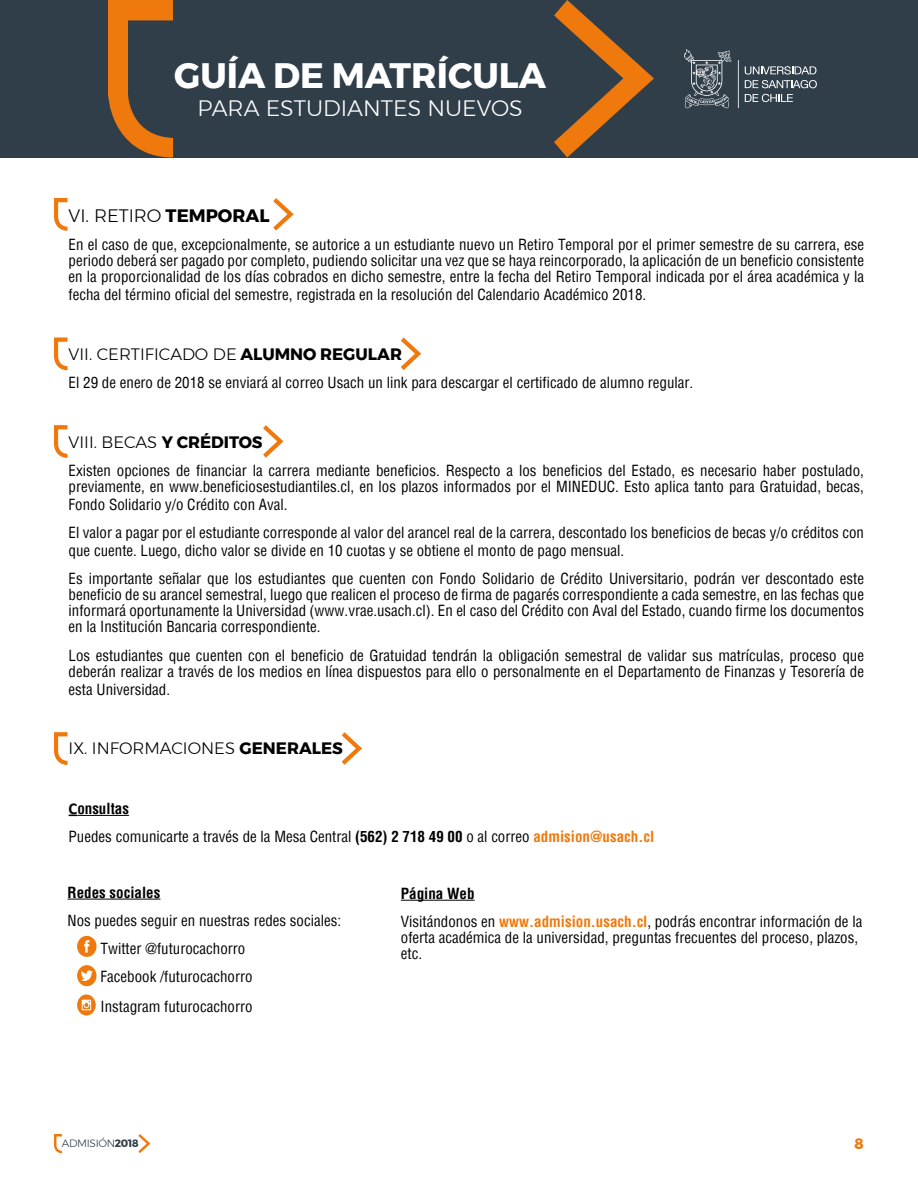
<style>
.page{position:relative;width:918px;height:1188px;background:#fff}
.page>*{position:absolute;margin:0;border:0;box-sizing:border-box;transform-origin:0 0}
.t1{font:700 35.25px "Montserrat";color:#fff}
.t2{font:300 22.35px "Montserrat";color:#fff}
.t3{font:300 18px "Montserrat";color:#000}
.t4{font:300 16.5px "Montserrat";color:#000}
.t5{font:condensed 15px/16.2px "Helvetica";color:#000}
.t6{font:700 condensed 15px "Helvetica";color:#000}
.t7{font:700 15px "Montserrat";color:#ef790c}
.t8{font:300 10.65px "Montserrat";letter-spacing:-.03em;color:#303e49}
.s1{font-weight:700}
.s2{font-family:"Calibri";font-weight:700;font-stretch:normal;font-size:16.5px}
.s3{font-weight:700;color:#ef790c}
</style>
<div class="page">
<svg style="left:54px;top:1134px;width:8px;height:19px"></svg>
<svg style="left:138px;top:1134px;width:12px;height:19px"></svg>
<div style="left:0;top:0;width:918px;height:158px;background:#303e49"></div>
<svg style="left:108px;top:0;width:65px;height:158px"></svg>
<svg style="left:554px;top:0;width:100px;height:158px"></svg>
<svg style="left:745px;top:66px;width:72px;height:22px"></svg>
<svg style="left:745px;top:94px;width:48px;height:8px"></svg>
<hr style="left:738px;top:60px;width:1px;height:48px;background:#fff">
<svg style="left:684px;top:49px;width:47px;height:59px"></svg>
<hr style="left:77px;top:815px;width:52px;height:1px;background:#000">
<svg style="left:54px;top:198px;width:14px;height:33px"></svg>
<svg style="left:273px;top:198px;width:21px;height:33px"></svg>
<svg style="left:54px;top:338px;width:14px;height:32px"></svg>
<svg style="left:401px;top:338px;width:20px;height:32px"></svg>
<svg style="left:54px;top:425px;width:14px;height:33px"></svg>
<svg style="left:263px;top:425px;width:21px;height:33px"></svg>
<svg style="left:54px;top:732px;width:14px;height:33px"></svg>
<svg style="left:342px;top:732px;width:20px;height:33px"></svg>
<hr style="left:68px;top:899px;width:92px;height:1px;background:#000">
<hr style="left:401px;top:900px;width:74px;height:1px;background:#000">
<div style="left:77px;top:936px;width:20px;height:21px;background:#ef790c;border-radius:50%"></div>
<svg style="left:84px;top:940px;width:5px;height:13px"></svg>
<div style="left:77px;top:965px;width:20px;height:21px;background:#ef790c;border-radius:50%"></div>
<svg style="left:81px;top:970px;width:12px;height:11px"></svg>
<svg style="left:77px;top:994px;width:19px;height:21px"></svg>
<svg style="left:82px;top:1000px;width:9px;height:10px"></svg>
<h1 class="t1" style="left:174px;top:47px;width:374px">GUÍA DE MATRÍCULA</h1>
<h2 class="t2" style="left:198px;top:91px;width:327px">PARA ESTUDIANTES NUEVOS</h2>
<p class="t3" style="left:69px;top:202px;width:202px">VI. RETIRO <span class="s1">TEMPORAL</span></p>
<p class="t5" style="left:69px;top:236px;width:797px;text-align:justify">En el caso de que, excepcionalmente, se autorice a un estudiante nuevo un Retiro Temporal por el primer semestre de su carrera, ese periodo deberá ser pagado por completo, pudiendo solicitar una vez que se haya reincorporado, la aplicación de un beneficio consistente en la proporcionalidad de los días cobrados en dicho semestre, entre la fecha del Retiro Temporal indicada por el área académica y la</p>
<p class="t5" style="left:69px;top:286px;width:579px">fecha del término oficial del semestre, registrada en la resolución del Calendario Académico 2018.</p>
<p class="t4" style="left:69px;top:342px;width:335px">VII. CERTIFICADO DE <span class="s1">ALUMNO REGULAR</span></p>
<p class="t5" style="left:69px;top:374px;width:626px">El 29 de enero de 2018 se enviará al correo Usach un link para descargar el certificado de alumno regular.</p>
<p class="t4" style="left:69px;top:429px;width:196px">VIII. BECAS <span class="s1">Y CRÉDITOS</span></p>
<p class="t5" style="left:69px;top:462px;width:797px">Existen opciones de financiar la carrera mediante beneficios. Respecto a los beneficios del Estado, es necesario haber postulado, previamente, en www.beneficiosestudiantiles.cl, en los plazos informados por el MINEDUC. Esto aplica tanto para Gratuidad, becas,</p>
<p class="t5" style="left:69px;top:490px;width:797px;line-height:28.2px">Fondo Solidario y/o Crédito con Aval.<br>El valor a pagar por el estudiante corresponde al valor del arancel real de la carrera, descontado los beneficios de becas y/o créditos con</p>
<p class="t5" style="left:69px;top:536px;width:797px;line-height:28.2px">que cuente. Luego, dicho valor se divide en 10 cuotas y se obtiene el monto de pago mensual.<br>Es importante señalar que los estudiantes que cuenten con Fondo Solidario de Crédito Universitario, podrán ver descontado este</p>
<p class="t5" style="left:69px;top:586px;width:797px;text-align:justify">beneficio de su arancel semestral, luego que realicen el proceso de firma de pagarés correspondiente a cada semestre, en las fechas que informará oportunamente la Universidad (www.vrae.usach.cl). En el caso del Crédito con Aval del Estado, cuando firme los documentos en la Institución Bancaria correspondiente.</p>
<p class="t5" style="left:69px;top:647px;width:797px">Los estudiantes que cuenten con el beneficio de Gratuidad tendrán la obligación semestral de validar sus matrículas, proceso que deberán realizar a través de los medios en línea dispuestos para ello o personalmente en el Departamento de Finanzas y Tesorería de</p>
<p class="t5" style="left:69px;top:681px;width:103px">esta Universidad.</p>
<p class="t4" style="left:69px;top:736px;width:276px">IX. INFORMACIONES <span class="s1">GENERALES</span></p>
<p class="t5" style="left:69px;top:794px;width:587px;line-height:28.2px"><span class="s2">C</span><span class="s1">onsultas<br></span>Puedes comunicarte a través de la Mesa Central <span class="s1">(562) 2 718 49 00</span> o al correo <span class="s3">admision@usach.cl</span></p>
<p class="t6" style="left:68px;top:882px;width:94px">Redes sociales</p>
<p class="t5" style="left:101px;top:906px;width:242px;line-height:28.2px;text-indent:-33px">Nos puedes seguir en nuestras redes sociales:<br>Twitter @futurocachorro<br>Facebook /futurocachorro</p>
<p class="t5" style="left:101px;top:998px;width:154px">Instagram futurocachorro</p>
<p class="t5" style="left:401px;top:879px;width:463px;line-height:28.2px"><span class="s1">Página Web<br></span>Visitándonos en <span class="s3">www.admision.usach.cl</span>, podrás encontrar información de la</p>
<p class="t5" style="left:401px;top:929px;width:459px">oferta académica de la universidad, preguntas frecuentes del proceso, plazos, etc.</p>
<p class="t8" style="left:62px;top:1135px;width:78px">ADMISIÓN<span class="s1">2018</span></p>
<p class="t7" style="left:855px;top:1131px;width:11px">8</p>
</div>
